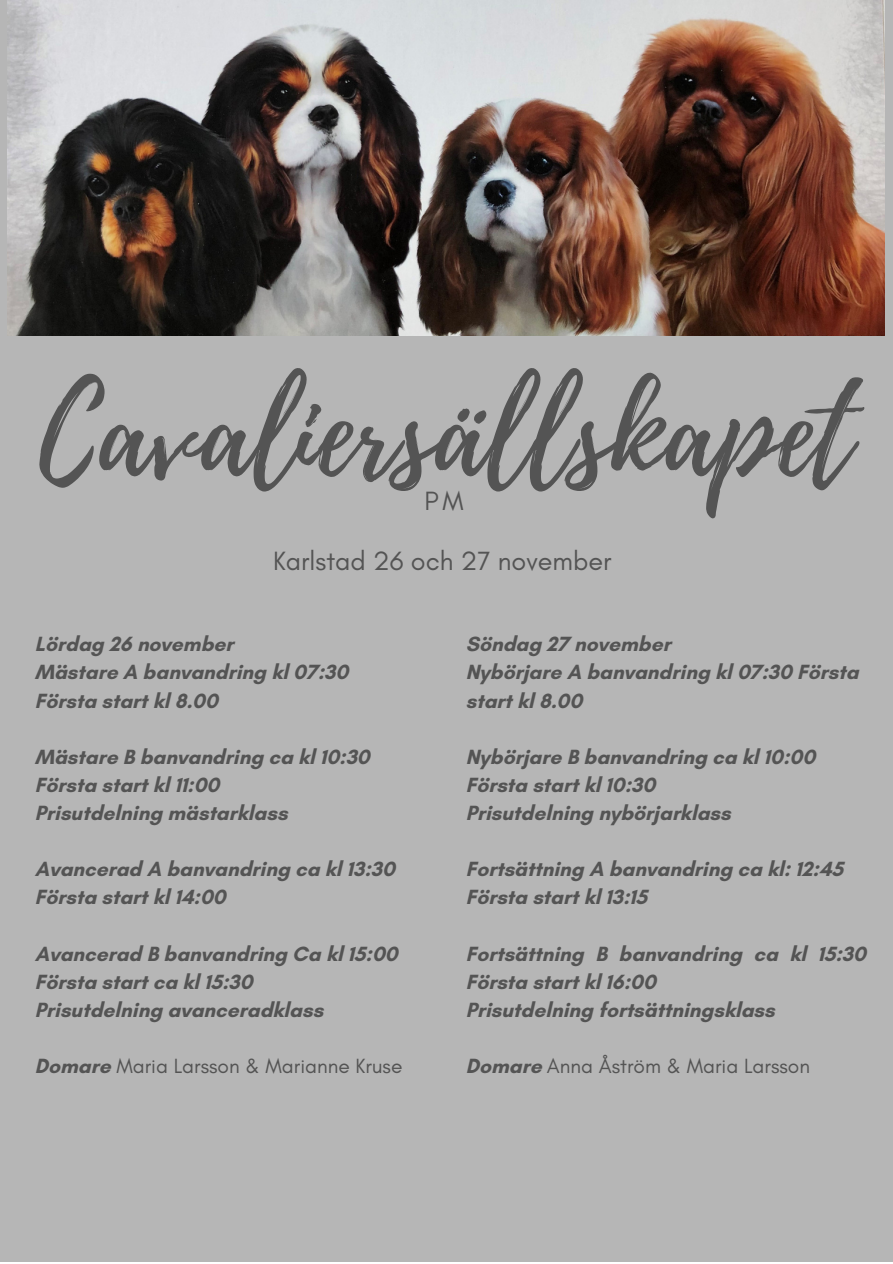
<style>
.page{position:relative;width:893px;height:1264px;background:#fff}
.page>*{position:absolute;margin:0;border:0;box-sizing:border-box;transform-origin:0 0}
.t1{font:119.85px "Playlist Script";color:#545454}
.t2{font:27px "Glacial Indifference";color:#545454}
.t3{font:700 21px/28px "Glacial Indifference";color:#545454}
.t4{font:21px "Glacial Indifference";color:#545454}
.s1{font-weight:700}
</style>
<div class="page">
<div style="left:0;top:0;width:892px;height:1261px;background:#b6b6b6"></div>
<img style="left:7px;top:0;width:877px;height:336px">
<h1 class="t1" style="left:39px;top:348px;width:814px">Cavaliersällskapet</h1>
<p class="t2" style="left:424px;top:484px;width:41px">PM</p>
<p class="t2" style="left:273px;top:544px;width:340px">Karlstad 26 och 27 november</p>
<p class="t3" style="left:35px;top:630px;width:315px">Lördag 26 november<br>Mästare A banvandring kl 07:30<br>Första start kl 8.00</p>
<p class="t3" style="left:35px;top:742px;width:336px">Mästare B banvandring ca kl 10:30<br>Första start kl 11:00<br>Prisutdelning mästarklass</p>
<p class="t3" style="left:35px;top:854px;width:361px">Avancerad A banvandring ca kl 13:30<br>Första start kl 14:00</p>
<p class="t3" style="left:35px;top:939px;width:364px">Avancerad B banvandring Ca kl 15:00<br>Första start ca kl 15:30<br>Prisutdelning avanceradklass</p>
<p class="t4" style="left:35px;top:1053px;width:369px"><span class="s1">Domare</span> Maria Larsson &amp; Marianne Kruse</p>
<p class="t3" style="left:466px;top:630px;width:394px">Söndag 27 november<br>Nybörjare A banvandring kl 07:30 Första start kl 8.00</p>
<p class="t3" style="left:466px;top:742px;width:351px">Nybörjare B banvandring ca kl 10:00<br>Första start kl 10:30<br>Prisutdelning nybörjarklass</p>
<p class="t3" style="left:466px;top:854px;width:379px">Fortsättning A banvandring ca kl: 12:45<br>Första start kl 13:15</p>
<p class="t3" style="left:466px;top:939px;width:401px">Fortsättning B banvandring ca kl 15:30<br>Första start kl 16:00<br>Prisutdelning fortsättningsklass</p>
<p class="t4" style="left:466px;top:1053px;width:346px"><span class="s1">Domare</span> Anna Åström &amp; Maria Larsson</p>
</div>
